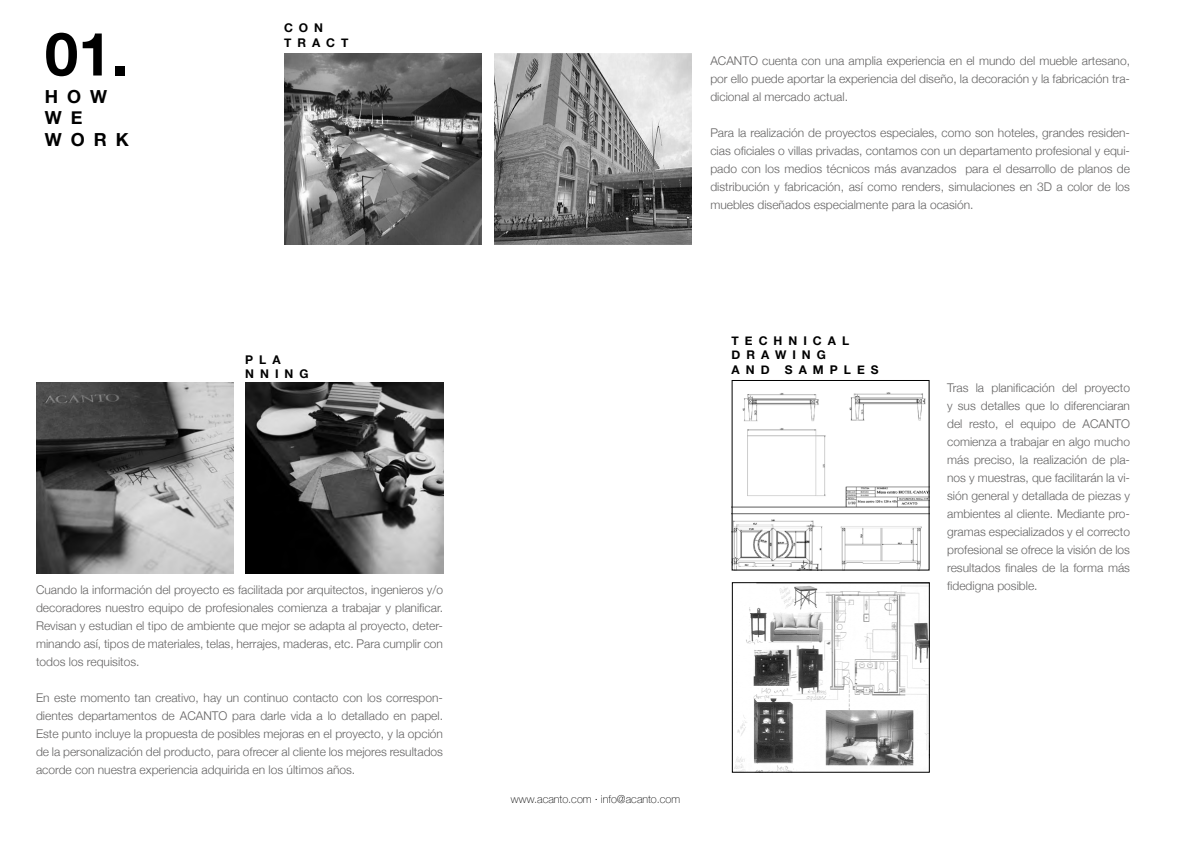
<style>
.page{position:relative;width:1191px;height:842px;background:#fff}
.page>*{position:absolute;margin:0;border:0;box-sizing:border-box;transform-origin:0 0}
.t1{font:700 60px "Helvetica Neue";color:#000}
.t2{font:700 18px/21.6px "Helvetica Neue";letter-spacing:.5em;color:#000}
.t3{font:300 12px/18px "Helvetica Neue";color:#646363;text-align:justify}
.t4{font:700 12px/14.4px "Helvetica Neue";letter-spacing:.5em;color:#000}
.t5{font:100 11px "Helvetica Neue";color:#000}
</style>
<div class="page">
<img style="left:36px;top:383px;width:198px;height:190px">
<img style="left:284px;top:54px;width:198px;height:190px">
<img style="left:733px;top:392px;width:194px;height:176px">
<img style="left:734px;top:585px;width:193px;height:186px">
<div style="left:732px;top:582px;width:197px;height:191px;border:1px solid #000"></div>
<img style="left:245px;top:383px;width:198px;height:190px">
<img style="left:494px;top:54px;width:198px;height:190px">
<h1 class="t1" style="left:45px;top:7px;width:85px">01.</h1>
<h2 class="t2" style="left:45px;top:86px;width:85px">HOW<br>W E<br>WORK</h2>
<p class="t4" style="left:284px;top:21px;width:66px">CON<br>TRACT</p>
<p class="t4" style="left:245px;top:352px;width:65px">PLA<br>NNING</p>
<p class="t3" style="left:36px;top:580px;width:408px">Cuando la información del proyecto es facilitada por arquitectos, ingenieros y/o decoradores nuestro equipo de profesionales comienza a trabajar y planificar.<br>Revisan y estudian el tipo de ambiente que mejor se adapta al proyecto, deter&shy;minando así, tipos de materiales, telas, herrajes, maderas, etc. Para cumplir con todos los requisitos.</p>
<p class="t3" style="left:36px;top:688px;width:408px">En este momento tan creativo, hay un continuo contacto con los correspon&shy;dientes departamentos de ACANTO para darle vida a lo detallado en papel.<br>Este punto incluye la propuesta de posibles mejoras en el proyecto, y la opción de la personalización del producto, para ofrecer al cliente los mejores resultados acorde con nuestra experiencia adquirida en los últimos años.</p>
<p class="t3" style="left:710px;top:51px;width:421px">ACANTO cuenta con una amplia experiencia en el mundo del mueble artesano, por ello puede aportar la experiencia del diseño, la decoración y la fabricación tra&shy;dicional al mercado actual.</p>
<p class="t3" style="left:710px;top:123px;width:421px">Para la realización de proyectos especiales, como son hoteles, grandes residen&shy;cias oficiales o villas privadas, contamos con un departamento profesional y equi&shy;pado con los medios técnicos más avanzados para el desarrollo de planos de distribución y fabricación, así como renders, simulaciones en 3D a color de los muebles diseñados especialmente para la ocasión.</p>
<p class="t4" style="left:731px;top:334px;width:119px">TECHNICAL<br>DRAWING<br>AND</p>
<p class="t4" style="left:785px;top:362px;width:95px">SAMPLES</p>
<p class="t3" style="left:947px;top:377px;width:184px">Tras la planificación del proyecto y sus detalles que lo diferenciaran del resto, el equipo de ACANTO comienza a trabajar en algo mucho más preciso, la realización de pla&shy;nos y muestras, que facilitarán la vi&shy;sión general y detallada de piezas y ambientes al cliente. Mediante pro&shy;gramas especializados y el correcto profesional se ofrece la visión de los resultados finales de la forma más fidedigna posible.</p>
<p class="t5" style="left:511px;top:791px;width:171px">www.acanto.com · info@acanto.com</p>
</div>
